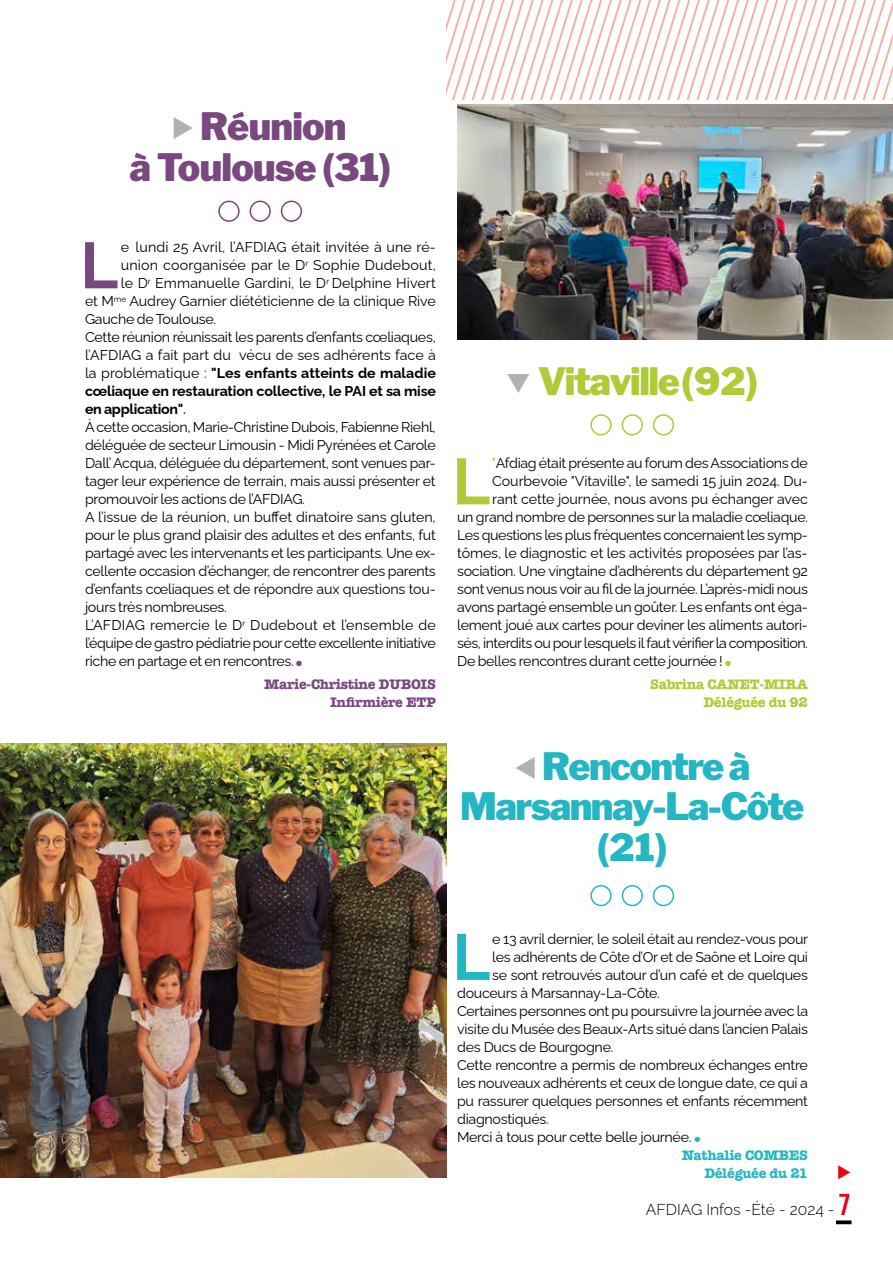
<style>
.page{position:relative;width:893px;height:1263px;background:#fff}
.page>*{position:absolute;margin:0;border:0;box-sizing:border-box;transform-origin:0 0}
.t1{font:700 64.95px "Raleway";color:#78487f}
.t2{font:700 64.95px "Raleway";color:#24b7c3}
.t3{font:700 64.95px "Raleway";color:#afcb37}
.t4{font:900 37.5px "Libre Franklin";letter-spacing:-.04em;color:#24b7c3}
.t5{font:900 37.5px/40.5px "Libre Franklin";letter-spacing:-.02em;color:#78487f}
.t6{font:900 37.5px "Libre Franklin";letter-spacing:-.04em;color:#afcb37}
.t7{font:300 15.75px "Raleway";color:#000}
.t8{font:14.25px "Raleway";letter-spacing:-.02em;color:#000}
.t9{font:14.25px "Raleway";letter-spacing:.005em;color:#000}
.t10{font:700 14.25px "Raleway";letter-spacing:-.01em;color:#000}
.t11{font:14.25px "Raleway";letter-spacing:.01em;color:#000}
.t12{font:700 14.25px/18px "American Typewriter";letter-spacing:-.02em;color:#78487f;text-align:right}
.t13{font:700 14.25px/18px "American Typewriter";letter-spacing:-.02em;color:#afcb37;text-align:right}
.t14{font:700 14.25px/18px "American Typewriter";letter-spacing:-.02em;color:#24b7c3;text-align:right}
.s1{font-weight:400}
.s2{font-weight:500}
.s3{color:#78487f}
.s4{font-weight:700;color:#afcb37}
.s5{color:#afcb37}
.s6{color:#24b7c3}
.s7{font-family:"Bebas Neue";font-weight:700;font-size:30px;color:#e30613}
</style>
<div class="page">
<div style="left:218px;top:201px;width:22px;height:21px;border:2px solid #78487f;border-radius:50%"></div>
<div style="left:250px;top:201px;width:21px;height:21px;border:2px solid #78487f;border-radius:50%"></div>
<div style="left:281px;top:201px;width:21px;height:21px;border:2px solid #78487f;border-radius:50%"></div>
<div style="left:590px;top:885px;width:22px;height:21px;border:2px solid #24b7c3;border-radius:50%"></div>
<div style="left:622px;top:885px;width:21px;height:21px;border:2px solid #24b7c3;border-radius:50%"></div>
<div style="left:653px;top:885px;width:21px;height:21px;border:2px solid #24b7c3;border-radius:50%"></div>
<div style="left:590px;top:414px;width:22px;height:21px;border:2px solid #afcb37;border-radius:50%"></div>
<div style="left:622px;top:414px;width:21px;height:21px;border:2px solid #afcb37;border-radius:50%"></div>
<div style="left:653px;top:414px;width:21px;height:21px;border:2px solid #afcb37;border-radius:50%"></div>
<img style="left:0;top:743px;width:446px;height:435px">
<svg style="left:446px;top:0;width:447px;height:100px"></svg>
<svg style="left:836px;top:1220px;width:15px;height:4px"></svg>
<img style="left:457px;top:104px;width:436px;height:236px">
<h2 class="t5" style="left:129px;top:107px;width:263px;text-indent:71px">Réunion<br>à Toulouse (31)</h2>
<h1 class="t1" style="left:80px;top:214px;width:39px">L</h1>
<p class="t9" style="left:121px;top:236px;width:317px">e lundi 25 Avril, l’AFDIAG était invitée à une ré-</p>
<p class="t11" style="left:121px;top:254px;width:317px">union coorganisée par le D<sup>r</sup> Sophie Dudebout,</p>
<p class="t9" style="left:121px;top:272px;width:316px">le D<sup>r</sup> Emmanuelle Gardini, le D<sup>r</sup> Delphine Hivert</p>
<p class="t8" style="left:85px;top:290px;width:352px">et M<sup>me</sup> Audrey Garnier diététicienne de la clinique Rive</p>
<p class="t8" style="left:85px;top:308px;width:133px">Gauche de Toulouse.</p>
<p class="t8" style="left:85px;top:326px;width:352px">Cette réunion réunissait les parents d’enfants cœliaques,</p>
<p class="t9" style="left:85px;top:344px;width:352px">l’AFDIAG a fait part du vécu de ses adhérents face à</p>
<p class="t10" style="left:85px;top:362px;width:352px"><span class="s1">la problématique :</span> "Les enfants atteints de maladie</p>
<p class="t10" style="left:85px;top:380px;width:353px">cœliaque en restauration collective, le PAI et sa mise</p>
<p class="t10" style="left:85px;top:398px;width:102px">en application"<span class="s2">.</span></p>
<p class="t8" style="left:85px;top:416px;width:352px">À cette occasion, Marie-Christine Dubois, Fabienne Riehl,</p>
<p class="t8" style="left:85px;top:434px;width:352px">déléguée de secteur Limousin - Midi Pyrénées et Carole</p>
<p class="t8" style="left:85px;top:452px;width:352px">Dall’ Acqua, déléguée du département, sont venues par-</p>
<p class="t8" style="left:85px;top:470px;width:352px">tager leur expérience de terrain, mais aussi présenter et</p>
<p class="t8" style="left:85px;top:488px;width:221px">promouvoir les actions de l’AFDIAG.</p>
<p class="t8" style="left:85px;top:506px;width:352px">A l’issue de la réunion, un buffet dinatoire sans gluten,</p>
<p class="t8" style="left:85px;top:524px;width:352px">pour le plus grand plaisir des adultes et des enfants, fut</p>
<p class="t8" style="left:85px;top:542px;width:352px">partagé avec les intervenants et les participants. Une ex-</p>
<p class="t8" style="left:85px;top:560px;width:352px">cellente occasion d’échanger, de rencontrer des parents</p>
<p class="t8" style="left:85px;top:578px;width:352px">d’enfants cœliaques et de répondre aux questions tou-</p>
<p class="t8" style="left:85px;top:596px;width:143px">jours très nombreuses.</p>
<p class="t11" style="left:85px;top:614px;width:352px">L’AFDIAG remercie le D<sup>r</sup> Dudebout et l’ensemble de</p>
<p class="t8" style="left:85px;top:632px;width:352px">l’équipe de gastro pédiatrie pour cette excellente initiative</p>
<p class="t8" style="left:85px;top:650px;width:219px">riche en partage et en rencontres. <span class="s3">●</span></p>
<p class="t12" style="left:264px;top:674px;width:173px">Marie-Christine DUBOIS<br>Infirmière ETP</p>
<h2 class="t6" style="left:538px;top:359px;width:222px">Vitaville(92)</h2>
<h1 class="t3" style="left:452px;top:430px;width:39px">L</h1>
<p class="t8" style="left:492px;top:452px;width:317px"><span class="s4">'</span>Afdiag était présente au forum des Associations de</p>
<p class="t8" style="left:492px;top:470px;width:317px">Courbevoie "Vitaville", le samedi 15 juin 2024. Du-</p>
<p class="t8" style="left:492px;top:488px;width:317px">rant cette journée, nous avons pu échanger avec</p>
<p class="t8" style="left:457px;top:506px;width:352px">un grand nombre de personnes sur la maladie cœliaque.</p>
<p class="t8" style="left:457px;top:524px;width:352px">Les questions les plus fréquentes concernaient les symp-</p>
<p class="t8" style="left:457px;top:542px;width:352px">tômes, le diagnostic et les activités proposées par l’as-</p>
<p class="t8" style="left:457px;top:560px;width:352px">sociation. Une vingtaine d’adhérents du département 92</p>
<p class="t8" style="left:457px;top:578px;width:352px">sont venus nous voir au fil de la journée. L’après-midi nous</p>
<p class="t8" style="left:457px;top:596px;width:352px">avons partagé ensemble un goûter. Les enfants ont éga-</p>
<p class="t8" style="left:457px;top:614px;width:352px">lement joué aux cartes pour deviner les aliments autori-</p>
<p class="t8" style="left:457px;top:632px;width:352px">sés, interdits ou pour lesquels il faut vérifier la composition.</p>
<p class="t8" style="left:457px;top:650px;width:275px">De belles rencontres durant cette journée ! <span class="s5">●</span></p>
<p class="t13" style="left:650px;top:674px;width:159px">Sabrina CANET-MIRA<br>Déléguée du 92</p>
<h2 class="t4" style="left:542px;top:743px;width:210px">Rencontre à</h2>
<h2 class="t4" style="left:460px;top:784px;width:345px">Marsannay-La-Côte</h2>
<h2 class="t4" style="left:597px;top:824px;width:72px">(21)</h2>
<h1 class="t2" style="left:452px;top:905px;width:39px">L</h1>
<p class="t8" style="left:492px;top:927px;width:318px">e 13 avril dernier, le soleil était au rendez-vous pour</p>
<p class="t8" style="left:492px;top:945px;width:317px">les adhérents de Côte d’Or et de Saône et Loire qui</p>
<p class="t8" style="left:492px;top:963px;width:317px">se sont retrouvés autour d’un café et de quelques</p>
<p class="t8" style="left:457px;top:981px;width:204px">douceurs à Marsannay-La-Côte.</p>
<p class="t8" style="left:457px;top:999px;width:352px">Certaines personnes ont pu poursuivre la journée avec la</p>
<p class="t8" style="left:457px;top:1017px;width:352px">visite du Musée des Beaux-Arts situé dans l’ancien Palais</p>
<p class="t8" style="left:457px;top:1035px;width:158px">des Ducs de Bourgogne.</p>
<p class="t8" style="left:457px;top:1053px;width:352px">Cette rencontre a permis de nombreux échanges entre</p>
<p class="t8" style="left:457px;top:1071px;width:352px">les nouveaux adhérents et ceux de longue date, ce qui a</p>
<p class="t8" style="left:457px;top:1089px;width:352px">pu rassurer quelques personnes et enfants récemment</p>
<p class="t8" style="left:457px;top:1107px;width:93px">diagnostiqués.</p>
<p class="t8" style="left:457px;top:1125px;width:245px">Merci à tous pour cette belle journée. <span class="s6">●</span></p>
<p class="t14" style="left:682px;top:1145px;width:128px">Nathalie COMBES<br>Déléguée du 21</p>
<p class="t7" style="left:646px;top:1196px;width:206px">AFDIAG Infos -Été - 2024 - <span class="s7">7</span></p>
</div>
